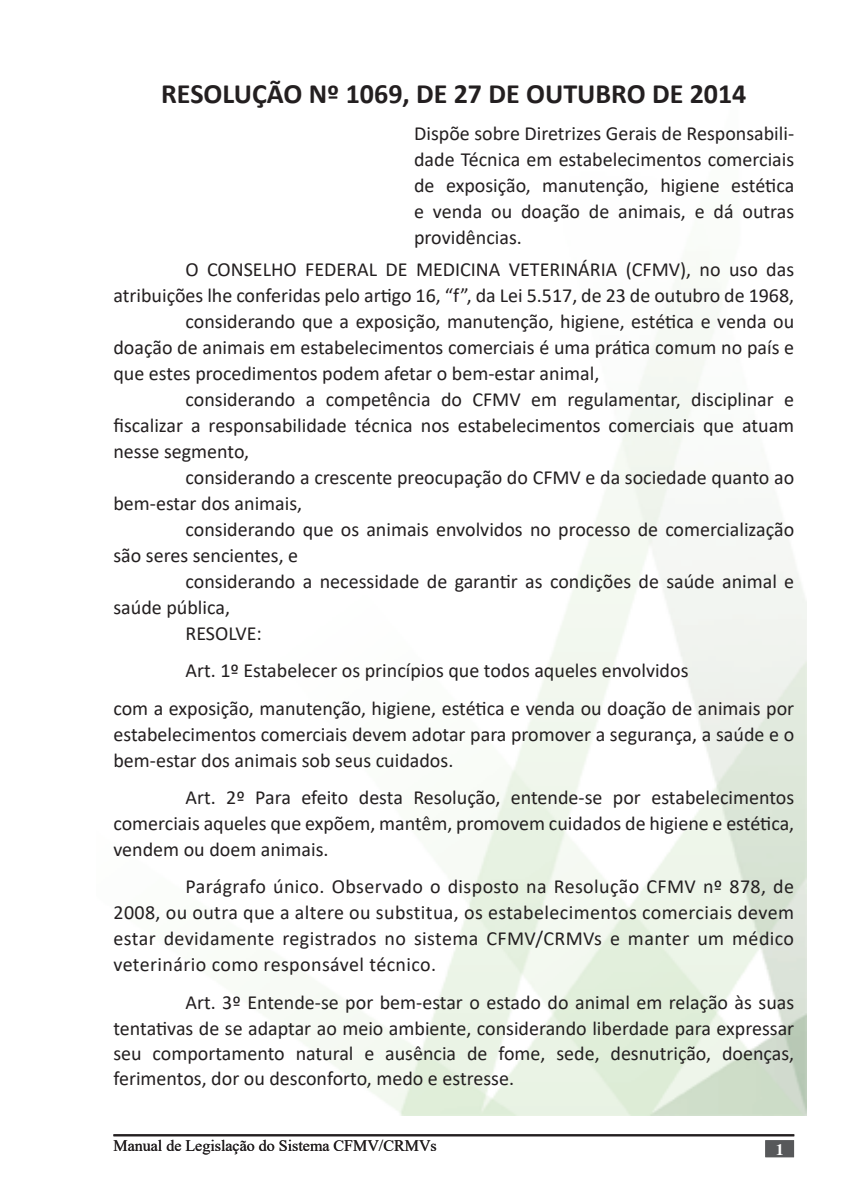
<style>
.page{position:relative;width:851px;height:1191px;background:#fff}
.page>*{position:absolute;margin:0;border:0;box-sizing:border-box;transform-origin:0 0}
.t1{font:700 28px "Calibri";color:#231f20}
.t2{font:20px/26px "Calibri";color:#231f20;text-align:justify}
.t3{font:16px "Times New Roman";color:#231f20}
.Apresentação{font:700 16px "Times";color:#fff}
</style>
<div class="page">
<hr style="left:113px;top:1134px;width:681px;height:2px;background:#231f20">
<div style="left:765px;top:1140px;width:28px;height:17px;background:#57585a;border:2px solid #57585a"></div>
<p class="t1" style="left:161px;top:74px;width:586px">RESOLUÇÃO Nº 1069, DE 27 DE OUTUBRO DE 2014</p>
<p class="t2" style="left:414px;top:120px;width:381px">Dispõe sobre Diretrizes Gerais de Responsabili&shy;dade Técnica em estabelecimentos comerciais de exposição, manutenção, higiene estética e venda ou doação de animais, e dá outras providências.</p>
<p class="t2" style="left:113px;top:256px;width:682px;text-align:right">O CONSELHO FEDERAL DE MEDICINA VETERINÁRIA (CFMV), no uso das atribuições lhe conferidas pelo artigo 16, “f”, da Lei 5.517, de 23 de outubro de 1968,</p>
<p class="t2" style="left:113px;top:308px;width:682px;text-indent:72px">considerando que a exposição, manutenção, higiene, estética e venda ou doação de animais em estabelecimentos comerciais é uma prática comum no país e que estes procedimentos podem afetar o bem-estar animal,</p>
<p class="t2" style="left:113px;top:386px;width:682px;text-indent:72px">considerando a competência do CFMV em regulamentar, disciplinar e fiscalizar a responsabilidade técnica nos estabelecimentos comerciais que atuam nesse segmento,</p>
<p class="t2" style="left:113px;top:464px;width:682px;text-indent:72px">considerando a crescente preocupação do CFMV e da sociedade quanto ao bem-estar dos animais,</p>
<p class="t2" style="left:113px;top:516px;width:682px;text-indent:72px">considerando que os animais envolvidos no processo de comercialização são seres sencientes, e</p>
<p class="t2" style="left:113px;top:568px;width:682px;text-indent:72px">considerando a necessidade de garantir as condições de saúde animal e saúde pública,</p>
<p class="t2" style="left:185px;top:620px;width:78px">RESOLVE:</p>
<p class="t2" style="left:185px;top:657px;width:504px">Art. 1º Estabelecer os princípios que todos aqueles envolvidos</p>
<p class="t2" style="left:113px;top:694px;width:682px">com a exposição, manutenção, higiene, estética e venda ou doação de animais por estabelecimentos comerciais devem adotar para promover a segurança, a saúde e o bem-estar dos animais sob seus cuidados.</p>
<p class="t2" style="left:113px;top:784px;width:682px;text-indent:72px">Art. 2º Para efeito desta Resolução, entende-se por estabelecimentos comerciais aqueles que expõem, mantêm, promovem cuidados de higiene e estética, vendem ou doem animais.</p>
<p class="t2" style="left:113px;top:873px;width:682px;text-indent:72px">Parágrafo único. Observado o disposto na Resolução CFMV nº 878, de 2008, ou outra que a altere ou substitua, os estabelecimentos comerciais devem estar devidamente registrados no sistema CFMV/CRMVs e manter um médico veterinário como responsável técnico.</p>
<p class="t2" style="left:113px;top:988px;width:682px;line-height:25.4px;text-indent:72px">Art. 3º Entende-se por bem-estar o estado do animal em relação às suas tentativas de se adaptar ao meio ambiente, considerando liberdade para expressar seu comportamento natural e ausência de fome, sede, desnutrição, doenças, ferimentos, dor ou desconforto, medo e estresse.</p>
<p class="t3" style="left:113px;top:1134px;width:325px">Manual de Legislação do Sistema CFMV/CRMVs</p>
<p class="Apresentação" style="left:775px;top:1140px;width:9px">1</p>
</div>
